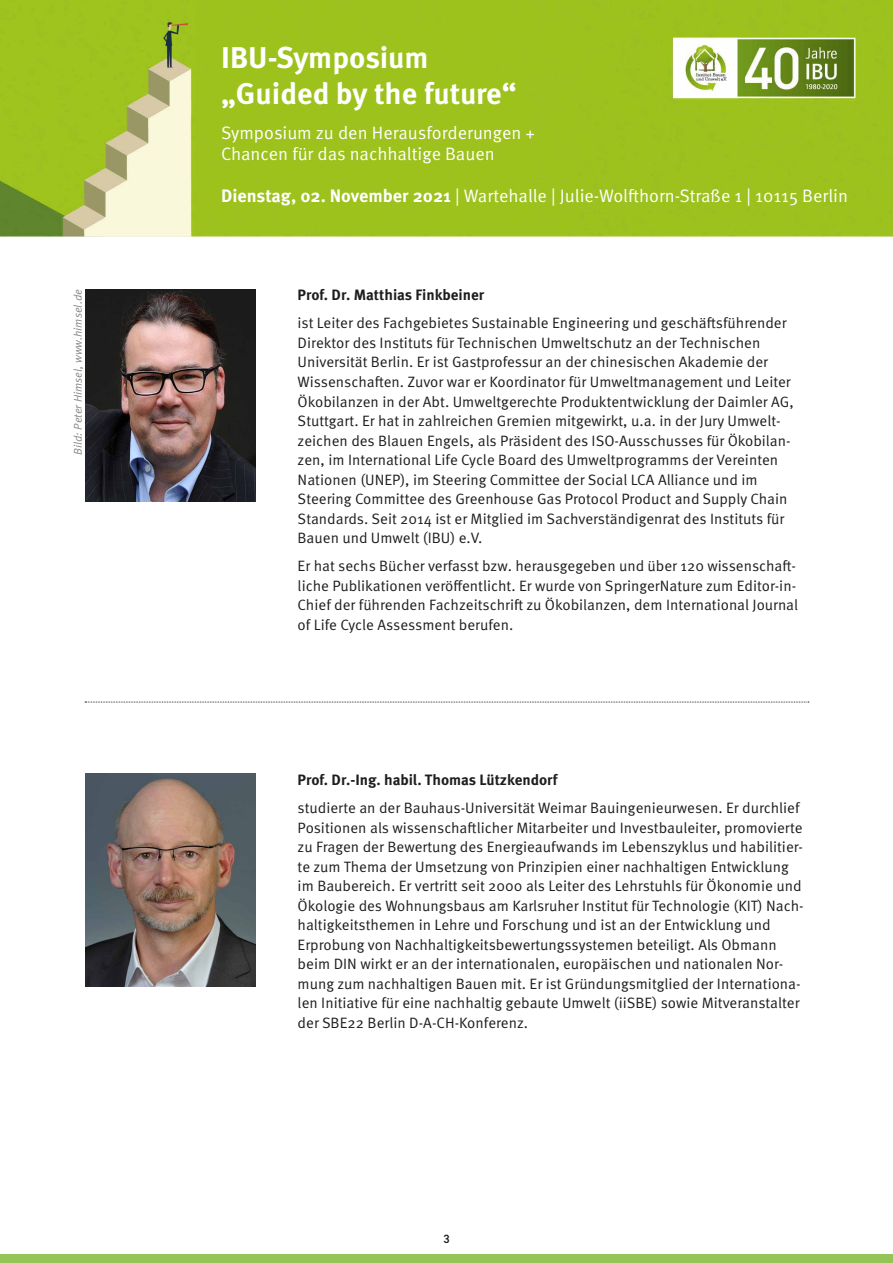
<style>
.page{position:relative;width:893px;height:1263px;background:#fff}
.page>*{position:absolute;margin:0;border:0;box-sizing:border-box;transform-origin:0 0}
.t1{font:700 30px/36px "Meta Pro";color:#fff}
.t2{font:18px/21.6px "Meta Pro Norm";color:#fff}
.t3{font:15px/19.5px "Meta Pro Norm";color:#1d1d1b}
.t4{font:700 15px "Meta Pro";color:#1d1d1b}
.t5{font:600 12px "DIN2014";color:#1d1d1b}
.t6{font:11.25px "Meta Pro Norm Ita";color:#878787}
.s1{font-family:"Meta Pro";font-weight:700}
</style>
<div class="page">
<div style="left:0;top:1254px;width:893px;height:9px;background:#94c356"></div>
<img style="left:0;top:0;width:893px;height:236px">
<img style="left:85px;top:289px;width:170px;height:213px">
<img style="left:85px;top:774px;width:170px;height:212px">
<svg style="left:85px;top:702px;width:724px;height:1px"></svg>
<p class="t6" style="left:69px;top:455px;width:167px;rotate:-90deg">Bild: Peter Himsel, www.himsel.de</p>
<h1 class="t1" style="left:221px;top:38px;width:297px">IBU-Symposium „Guided by the future“</h1>
<p class="t2" style="left:221px;top:120px;width:316px">Symposium zu den Herausforderungen +<br>Chancen für das nachhaltige Bauen</p>
<p class="t2" style="left:221px;top:184px;width:628px"><span class="s1">Dienstag, 02. November 2021</span> | Wartehalle | Julie-Wolfthorn-Straße 1 | 10115 Berlin</p>
<p class="t4" style="left:298px;top:284px;width:188px">Prof. Dr. Matthias Finkbeiner</p>
<p class="t3" style="left:298px;top:313px;width:498px">ist Leiter des Fachgebietes Sustainable Engineering und geschäftsführender Direktor des Instituts für Technischen Umweltschutz an der Technischen Universität Berlin. Er ist Gastprofessur an der chinesischen Akademie der Wissenschaften. Zuvor war er Koordinator für Umweltmanagement und Leiter Ökobilanzen in der Abt. Umweltgerechte Produktentwicklung der Daimler AG, Stuttgart. Er hat in zahlreichen Gremien mitgewirkt, u.a. in der Jury Umwelt&shy;zeichen des Blauen Engels, als Präsident des ISO-Ausschusses für Ökobilan&shy;zen, im International Life Cycle Board des Umweltprogramms der Vereinten Nationen (UNEP), im Steering Committee der Social LCA Alliance und im Steering Committee des Greenhouse Gas Protocol Product and Supply Chain Standards. Seit 2014 ist er Mitglied im Sachverständigenrat des Instituts für Bauen und Umwelt (IBU) e.V.</p>
<p class="t3" style="left:298px;top:555px;width:502px">Er hat sechs Bücher verfasst bzw. herausgegeben und über 120 wissenschaft&shy;liche Publikationen veröffentlicht. Er wurde von SpringerNature zum Editor-in-Chief der führenden Fachzeitschrift zu Ökobilanzen, dem International Journal of Life Cycle Assessment berufen.</p>
<p class="t4" style="left:298px;top:768px;width:261px">Prof. Dr.-Ing. habil. Thomas Lützkendorf</p>
<p class="t3" style="left:298px;top:797px;width:508px">studierte an der Bauhaus-Universität Weimar Bauingenieurwesen. Er durchlief Positionen als wissenschaftlicher Mitarbeiter und Investbauleiter, promovierte zu Fragen der Bewertung des Energieaufwands im Lebenszyklus und habilitier&shy;te zum Thema der Umsetzung von Prinzipien einer nachhaltigen Entwicklung im Baubereich. Er vertritt seit 2000 als Leiter des Lehrstuhls für Ökonomie und Ökologie des Wohnungsbaus am Karlsruher Institut für Technologie (KIT) Nach&shy;haltigkeitsthemen in Lehre und Forschung und ist an der Entwicklung und Erprobung von Nachhaltigkeitsbewertungssystemen beteiligt. Als Obmann beim DIN wirkt er an der internationalen, europäischen und nationalen Nor&shy;mung zum nachhaltigen Bauen mit. Er ist Gründungsmitglied der Internationa&shy;len Initiative für eine nachhaltig gebaute Umwelt (iiSBE) sowie Mitveranstalter der SBE22 Berlin D-A-CH-Konferenz.</p>
<p class="t5" style="left:443px;top:1230px;width:8px">3</p>
</div>
